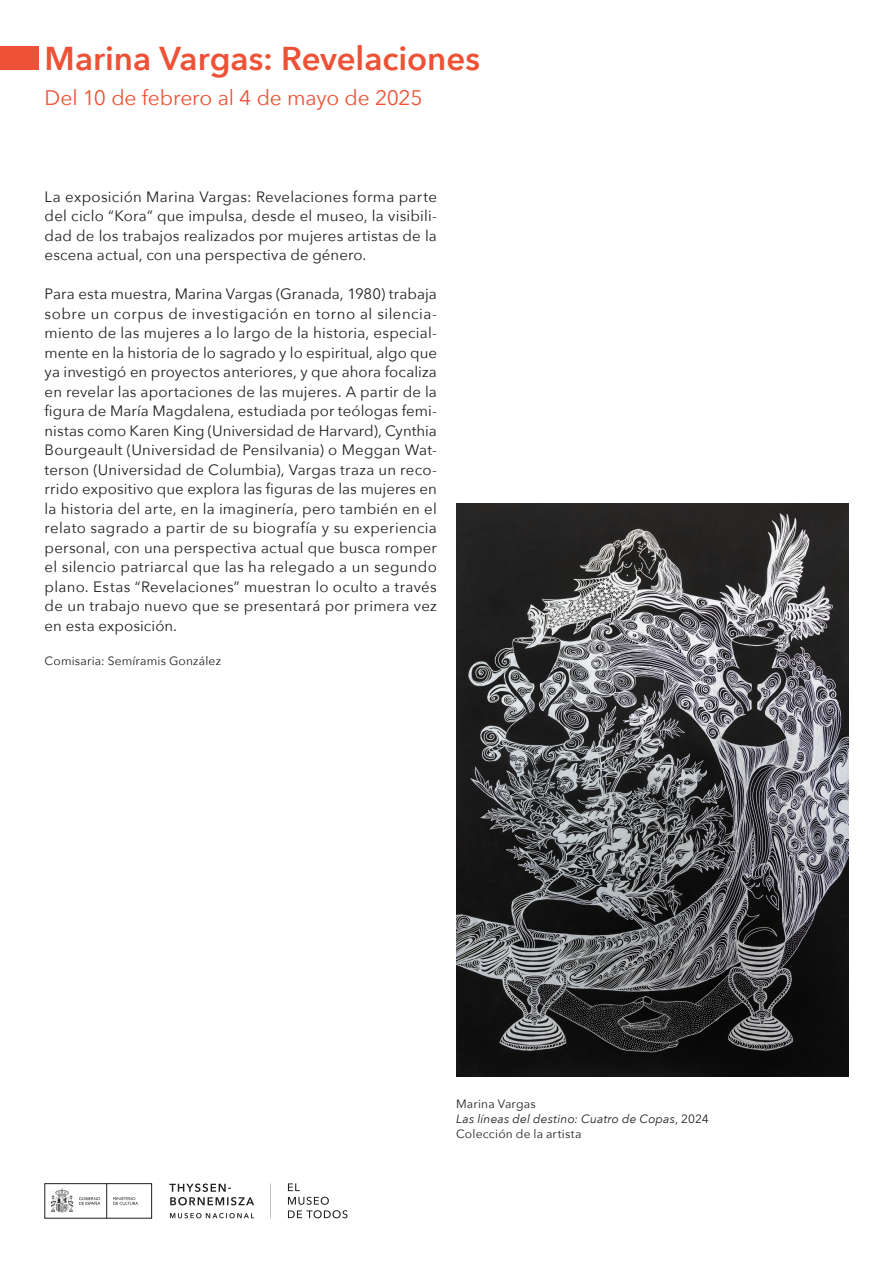
<style>
.page{position:relative;width:893px;height:1263px;background:#fff}
.page>*{position:absolute;margin:0;border:0;box-sizing:border-box;transform-origin:0 0}
.t1{font:600 33px "Avenir Next";color:#ed5136}
.t2{font:21px "Avenir Next";letter-spacing:-.01em;color:#ed5136}
.P_-ES{font:15px/19.5px "Avenir Next";letter-spacing:.01em;color:#231f20;text-align:justify}
.t3{font:12px "Avenir Next";letter-spacing:.015em;color:#231f20}
.t4{font:italic 12px "Avenir Next";letter-spacing:.015em;color:#231f20}
.s1{font-style:normal}
</style>
<div class="page">
<div style="left:0;top:46px;width:39px;height:24px;background:#ed5136"></div>
<svg style="left:270px;top:1183px;width:77px;height:35px"></svg>
<svg style="left:169px;top:1183px;width:85px;height:22px"></svg>
<svg style="left:170px;top:1213px;width:84px;height:5px"></svg>
<svg style="left:113px;top:1197px;width:25px;height:8px"></svg>
<svg style="left:79px;top:1197px;width:21px;height:8px"></svg>
<hr style="left:106px;top:1183px;width:1px;height:35px;background:#231f20">
<div style="left:45px;top:1183px;width:107px;height:35px;border:1px solid #231f20"></div>
<svg style="left:51px;top:1188px;width:22px;height:24px"></svg>
<img style="left:456px;top:503px;width:392px;height:573px">
<h2 class="t1" style="left:45px;top:30px;width:437px">Marina Vargas: Revelaciones</h2>
<h3 class="t2" style="left:45px;top:80px;width:379px">Del 10 de febrero al 4 de mayo de 2025</h3>
<p class="P_-ES" style="left:45px;top:186px;width:394px">La exposición Marina Vargas: Revelaciones forma parte del ciclo “Kora” que impulsa, desde el museo, la visibili&shy;dad de los trabajos realizados por mujeres artistas de la escena actual, con una perspectiva de género.</p>
<p class="P_-ES" style="left:45px;top:284px;width:394px">Para esta muestra, Marina Vargas (Granada, 1980) trabaja sobre un corpus de investigación en torno al silencia&shy;miento de las mujeres a lo largo de la historia, especial&shy;mente en la historia de lo sagrado y lo espiritual, algo que ya investigó en proyectos anteriores, y que ahora focaliza en revelar las aportaciones de las mujeres. A partir de la figura de María Magdalena, estudiada por teólogas femi&shy;nistas como Karen King (Universidad de Harvard), Cynthia Bourgeault (Universidad de Pensilvania) o Meggan Wat&shy;terson (Universidad de Columbia), Vargas traza un reco&shy;rrido expositivo que explora las figuras de las mujeres en la historia del arte, en la imaginería, pero también en el relato sagrado a partir de su biografía y su experiencia personal, con una perspectiva actual que busca romper el silencio patriarcal que las ha relegado a un segundo plano. Estas “Revelaciones” muestran lo oculto a través de un trabajo nuevo que se presentará por primera vez en esta exposición.</p>
<p class="t3" style="left:45px;top:651px;width:178px">Comisaria: Semíramis González</p>
<p class="t3" style="left:456px;top:1093px;width:81px">Marina Vargas</p>
<p class="t4" style="left:456px;top:1108px;width:254px">Las líneas del destino: Cuatro de Copas<span class="s1">, 2024</span></p>
<p class="t3" style="left:456px;top:1123px;width:127px">Colección de la artista</p>
</div>
